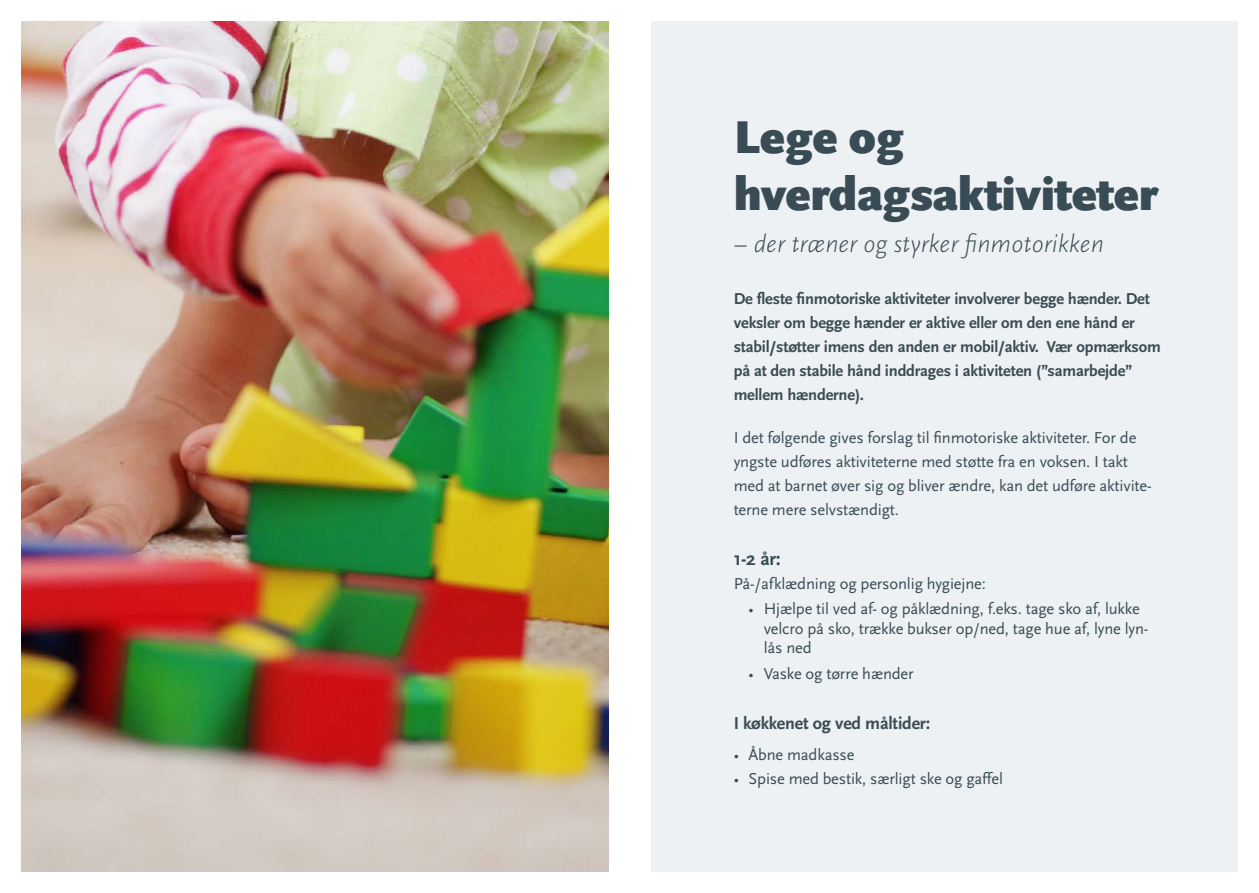
<style>
.page{position:relative;width:1259px;height:893px;background:#fff}
.page>*{position:absolute;margin:0;border:0;box-sizing:border-box;transform-origin:0 0}
.Brødtekst{font:900 48px "Scala Sans OT";letter-spacing:-.01em;color:#394c55}
.Brødtekst-2{font:italic 300 25.5px "Scala Sans OT";color:#394c55}
.Brødtekst-3{font:700 19.5px "Scala Sans OT";color:#394c55}
.Brødtekst-4{font:700 18px "Scala Sans OT";letter-spacing:-.01em;color:#394c55}
.Brødtekst-5{font:16.5px/24px "Scala Sans OT";letter-spacing:-.01em;color:#394c55}
.Brødtekst-6{font:700 16.5px/24px "Scala Sans OT";letter-spacing:-.01em;color:#394c55}
.s1{font-size:15px}
</style>
<div class="page">
<div style="left:651px;top:21px;width:586px;height:851px;background:#eef1f3"></div>
<img style="left:21px;top:21px;width:587px;height:851px">
<p class="Brødtekst" style="left:733px;top:110px;width:172px">Lege og</p>
<p class="Brødtekst" style="left:733px;top:167px;width:425px">hverdagsaktiviteter</p>
<p class="Brødtekst-2" style="left:733px;top:230px;width:371px">– der træner og styrker finmotorikken</p>
<p class="Brødtekst-6" style="left:733px;top:287px;width:429px">De fleste finmotoriske aktiviteter involverer begge hænder. Det veksler om begge hænder er aktive eller om den ene hånd er stabil/støtter imens den anden er mobil/aktiv. Vær opmærksom på at den stabile hånd inddrages i aktiviteten (”samarbejde” mellem hænderne).</p>
<p class="Brødtekst-5" style="left:733px;top:426px;width:419px">I det følgende gives forslag til finmotoriske aktiviteter. For de yngste udføres aktiviteterne med støtte fra en voksen. I takt med at barnet øver sig og bliver ændre, kan det udføre aktivite&shy;terne mere selvstændigt.</p>
<p class="Brødtekst-3" style="left:733px;top:548px;width:49px">1-2 år:</p>
<p class="Brødtekst-5" style="left:733px;top:572px;width:254px">På-/afklædning og personlig hygiejne:</p>
<p class="Brødtekst-5" style="left:763px;top:599px;width:386px;line-height:19.5px;text-indent:-15px"><span class="s1">•</span> Hjælpe til ved af- og påklædning, f.eks. tage sko af, lukke velcro på sko, trække bukser op/ned, tage hue af, lyne lyn&shy;lås ned</p>
<p class="Brødtekst-5" style="left:748px;top:661px;width:167px"><span class="s1">•</span> Vaske og tørre hænder</p>
<p class="Brødtekst-4" style="left:733px;top:713px;width:198px">I køkkenet og ved måltider:</p>
<p class="Brødtekst-5" style="left:733px;top:743px;width:122px"><span class="s1">•</span> Åbne madkasse</p>
<p class="Brødtekst-5" style="left:733px;top:767px;width:271px"><span class="s1">•</span> Spise med bestik, særligt ske og gaffel</p>
</div>
